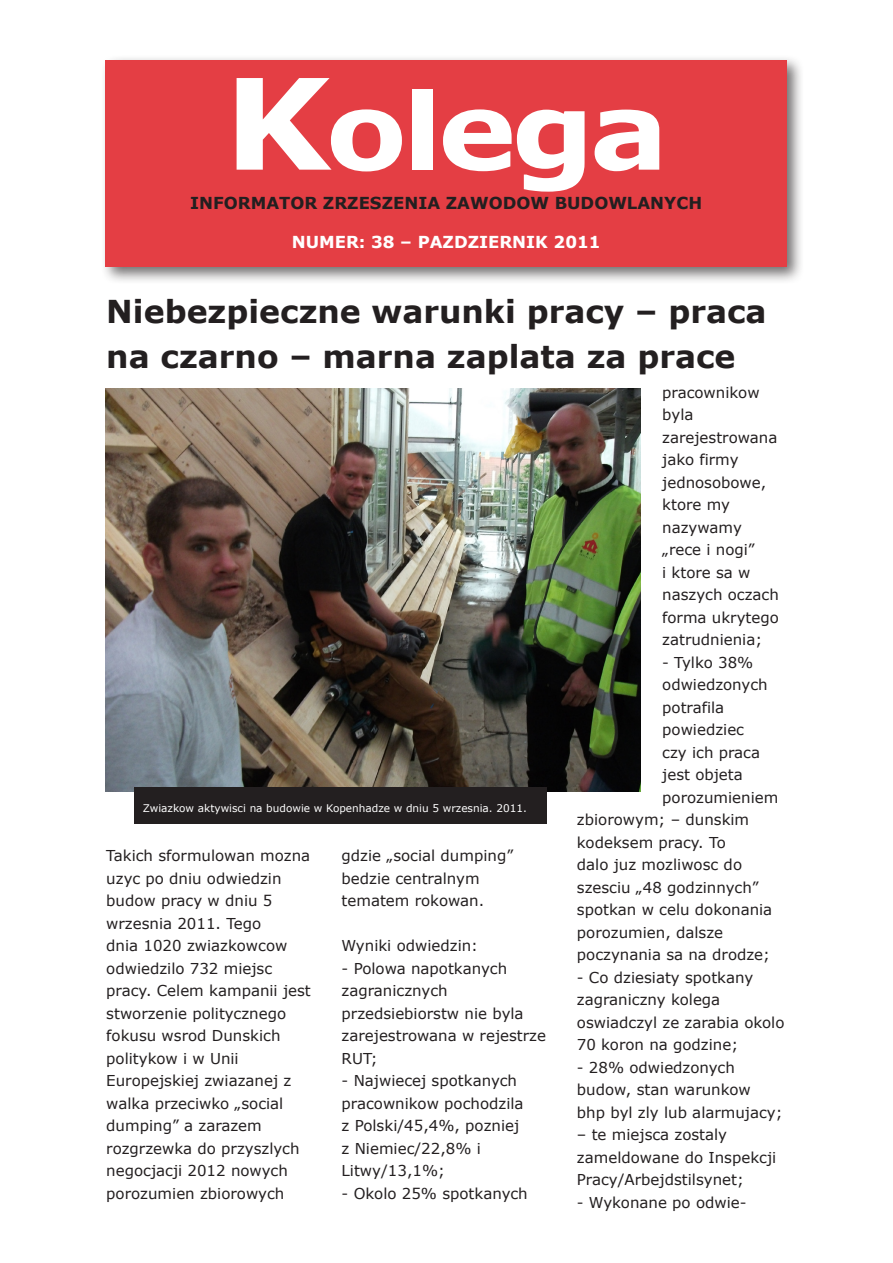
<style>
.page{position:relative;width:893px;height:1263px;background:#fff}
.page>*{position:absolute;margin:0;border:0;box-sizing:border-box;transform-origin:0 0}
.rub24{font:700 106.5px "Verdana";letter-spacing:-.04em;color:#fff;scale:1.11 1}
.rub14{font:700 31.5px/45px "Verdana";color:#231f20}
.underrubrik{font:700 16.5px "Verdana";color:#231f20}
.underrubrik-2{font:700 16.5px "Verdana";color:#fff}
.rub14-2{font:15px/22.5px "Verdana";color:#231f20}
.rub14-3{font:10.5px "Verdana";color:#fff}
.s1{font-size:126px}
</style>
<div class="page">
<img style="left:106px;top:388px;width:535px;height:404px">
<div style="left:100px;top:53px;width:704px;height:231px;background:#231f20;opacity:.65"></div>
<div style="left:106px;top:60px;width:681px;height:206px;background:#e43e44"></div>
<div style="left:134px;top:787px;width:412px;height:37px;background:#231f20"></div>
<p class="rub24" style="left:224px;top:55px;width:402px"><span class="s1">K</span>olega</p>
<p class="underrubrik" style="left:190px;top:191px;width:514px">INFORMATOR ZRZESZENIA ZAWODOW BUDOWLANYCH</p>
<p class="underrubrik-2" style="left:292px;top:230px;width:310px">NUMER: 38 – PAZDZIERNIK 2011</p>
<p class="rub14" style="left:106px;top:288px;width:662px">Niebezpieczne warunki pracy – praca na czarno – marna zaplata za prace</p>
<p class="rub14-3" style="left:143px;top:801px;width:386px">Zwiazkow aktywisci na budowie w Kopenhadze w dniu 5 wrzesnia. 2011.</p>
<p class="rub14-2" style="left:106px;top:844px;width:206px">Takich sformulowan mozna uzyc po dniu odwiedzin budow pracy w dniu 5 wrzesnia 2011. Tego<br>dnia 1020 zwiazkowcow odwiedzilo 732 miejsc pracy. Celem kampanii jest stworzenie politycznego fokusu wsrod Dunskich politykow i w Unii<br>Europejskiej zwiazanej z walka przeciwko „social dumping” a zarazem rozgrzewka do przyszlych negocjacji 2012 nowych porozumien zbiorowych</p>
<p class="rub14-2" style="left:342px;top:844px;width:173px">gdzie „social dumping” bedzie centralnym tematem rokowan.</p>
<p class="rub14-2" style="left:342px;top:934px;width:138px">Wyniki odwiedzin:</p>
<p class="rub14-2" style="left:342px;top:957px;width:206px">- Polowa napotkanych zagranicznych przedsiebiorstw nie byla zarejestrowana w rejestrze<br>RUT;</p>
<p class="rub14-2" style="left:342px;top:1069px;width:183px">- Najwiecej spotkanych pracownikow pochodzila z Polski/45,4%, pozniej z Niemiec/22,8% i<br>Litwy/13,1%;</p>
<p class="rub14-2" style="left:342px;top:1182px;width:188px">- Okolo 25% spotkanych</p>
<p class="rub14-2" style="left:662px;top:381px;width:118px">pracownikow byla zarejestrowana jako firmy jednosobowe, ktore my nazywamy „rece i nogi”<br>i ktore sa w naszych oczach forma ukrytego zatrudnienia;</p>
<p class="rub14-2" style="left:662px;top:651px;width:93px">- Tylko 38%</p>
<p class="rub14-2" style="left:662px;top:673px;width:107px">odwiedzonych</p>
<p class="rub14-2" style="left:662px;top:696px;width:64px">potrafila</p>
<p class="rub14-2" style="left:662px;top:718px;width:83px">powiedziec</p>
<p class="rub14-2" style="left:662px;top:741px;width:99px">czy ich praca</p>
<p class="rub14-2" style="left:662px;top:763px;width:82px">jest objeta</p>
<p class="rub14-2" style="left:662px;top:786px;width:118px">porozumieniem</p>
<p class="rub14-2" style="left:577px;top:808px;width:174px">zbiorowym; – dunskim</p>
<p class="rub14-2" style="left:577px;top:831px;width:150px">kodeksem pracy. To</p>
<p class="rub14-2" style="left:577px;top:853px;width:167px">dalo juz mozliwosc do</p>
<p class="rub14-2" style="left:577px;top:876px;width:183px">szesciu „48 godzinnych”</p>
<p class="rub14-2" style="left:577px;top:898px;width:197px">spotkan w celu dokonania</p>
<p class="rub14-2" style="left:577px;top:921px;width:148px">porozumien, dalsze</p>
<p class="rub14-2" style="left:577px;top:943px;width:195px">poczynania sa na drodze;</p>
<p class="rub14-2" style="left:577px;top:966px;width:209px">- Co dziesiaty spotkany zagraniczny kolega oswiadczyl ze zarabia okolo<br>70 koron na godzine;</p>
<p class="rub14-2" style="left:577px;top:1056px;width:207px">- 28% odwiedzonych budow, stan warunkow bhp byl zly lub alarmujacy;</p>
<p class="rub14-2" style="left:577px;top:1123px;width:201px">– te miejsca zostaly zameldowane do Inspekcji<br>Pracy/Arbejdstilsynet;</p>
<p class="rub14-2" style="left:577px;top:1191px;width:171px">- Wykonane po odwie-</p>
</div>
